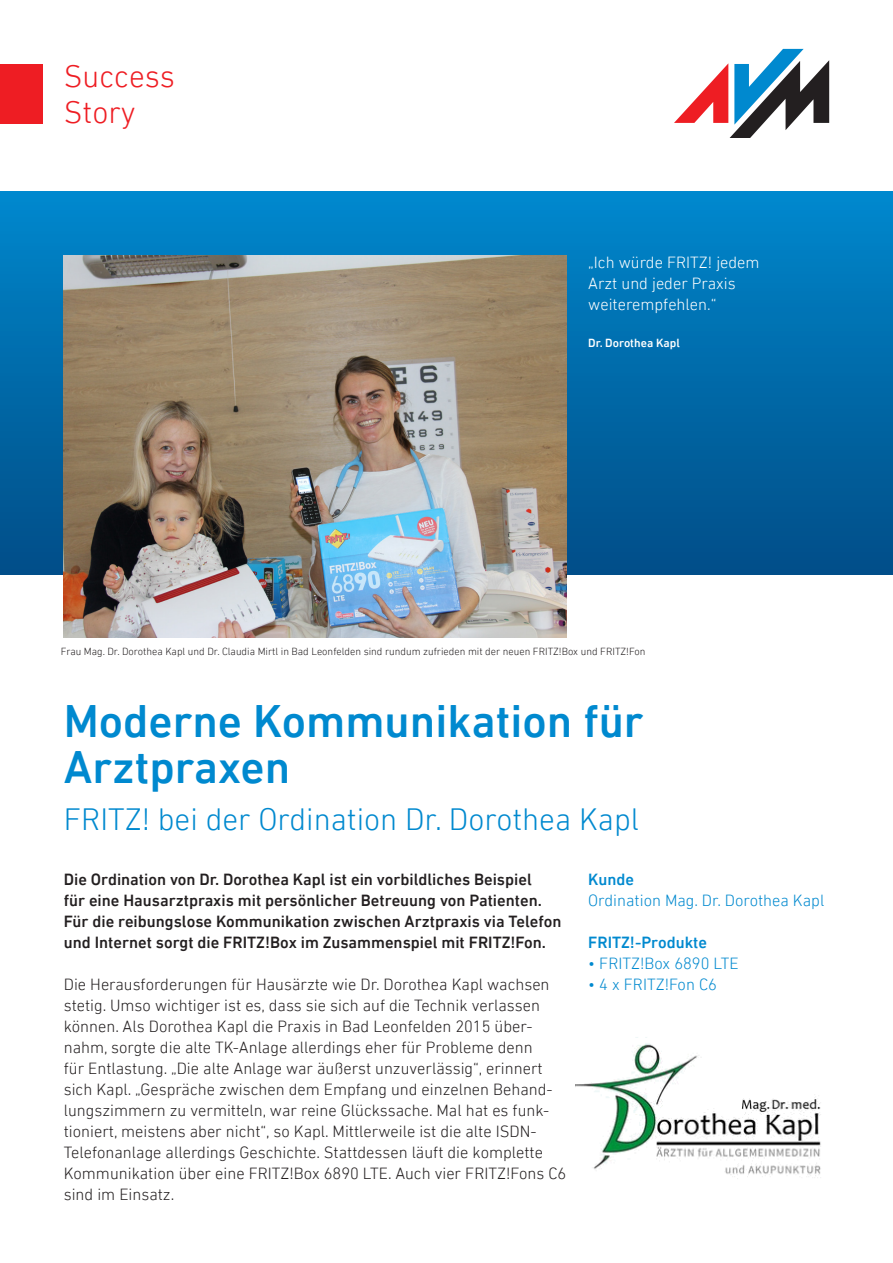
<style>
.page{position:relative;width:893px;height:1263px;background:#fff}
.page>*{position:absolute;margin:0;border:0;box-sizing:border-box;transform-origin:0 0}
.t1{font:500 46.5px/46.5px "DIN Nextfor AVM";color:#0089cf}
.t2{font:300 31.5px "DIN Nextfor AVM";color:#0089cf}
.t3{font:300 31.5px/36px "DIN Nextfor AVM";color:#ee1d23}
.t4{font:300 16.5px/21px "DIN Nextfor AVM";color:#231f20}
.t5{font:500 16.5px/21px "DIN Nextfor AVM";color:#231f20}
.t6{font:300 16.5px "DIN Nextfor AVM";color:#0089cf}
.t7{font:300 16.5px/21px "DIN Nextfor AVM";color:#fff}
.t8{font:500 16.5px "DIN Nextfor AVM";color:#0089cf}
.t9{font:500 12px "DIN Nextfor AVM";color:#fff}
.t10{font:300 10.5px "DIN Nextfor AVM";color:#231f20}
</style>
<div class="page">
<svg style="left:674px;top:49px;width:155px;height:89px"></svg>
<div style="left:0;top:64px;width:43px;height:59px;background:#ee1d23"></div>
<div style="left:0;top:191px;width:893px;height:383px;background:linear-gradient(to bottom,#0088cd,#014d87)"></div>
<img style="left:575px;top:1037px;width:246px;height:142px">
<img style="left:64px;top:255px;width:503px;height:383px">
<h2 class="t3" style="left:64px;top:58px;width:113px">Success<br>Story</h2>
<p class="t7" style="left:588px;top:251px;width:173px">„Ich würde FRITZ! jedem<br>Arzt und jeder Praxis weiterempfehlen.“</p>
<p class="t9" style="left:588px;top:336px;width:93px">Dr. Dorothea Kapl</p>
<p class="t10" style="left:61px;top:645px;width:586px">Frau Mag. Dr. Dorothea Kapl und Dr. Claudia Mirtl in Bad Leonfelden sind rundum zufrieden mit der neuen FRITZ!Box und FRITZ!Fon</p>
<h1 class="t1" style="left:64px;top:697px;width:581px">Moderne Kommunikation für<br>Arztpraxen</h1>
<h2 class="t2" style="left:64px;top:801px;width:577px">FRITZ! bei der Ordination Dr. Dorothea Kapl</h2>
<p class="t5" style="left:64px;top:869px;width:499px">Die Ordination von Dr. Dorothea Kapl ist ein vorbildliches Beispiel<br>für eine Hausarztpraxis mit persönlicher Betreuung von Patienten.<br>Für die reibungslose Kommunikation zwischen Arztpraxis via Telefon und Internet sorgt die FRITZ!Box im Zusammenspiel mit FRITZ!Fon.</p>
<p class="t4" style="left:64px;top:974px;width:504px">Die Herausforderungen für Hausärzte wie Dr. Dorothea Kapl wachsen stetig. Umso wichtiger ist es, dass sie sich auf die Technik verlassen können. Als Dorothea Kapl die Praxis in Bad Leonfelden 2015 über&shy;nahm, sorgte die alte TK-Anlage allerdings eher für Probleme denn<br>für Entlastung. „Die alte Anlage war äußerst unzuverlässig“, erinnert sich Kapl. „Gespräche zwischen dem Empfang und einzelnen Behand&shy;lungszimmern zu vermitteln, war reine Glückssache. Mal hat es funk&shy;tioniert, meistens aber nicht“, so Kapl. Mittlerweile ist die alte ISDN-Telefonanlage allerdings Geschichte. Stattdessen läuft die komplette Kommunikation über eine FRITZ!Box 6890 LTE. Auch vier FRITZ!Fons C6 sind im Einsatz.</p>
<p class="t8" style="left:588px;top:870px;width:47px">Kunde</p>
<p class="t6" style="left:588px;top:891px;width:238px">Ordination Mag. Dr. Dorothea Kapl</p>
<p class="t8" style="left:588px;top:933px;width:120px">FRITZ!-Produkte</p>
<p class="t6" style="left:588px;top:954px;width:152px">• FRITZ!Box 6890 LTE</p>
<p class="t6" style="left:588px;top:975px;width:130px">• 4 x FRITZ!Fon C6</p>
</div>
